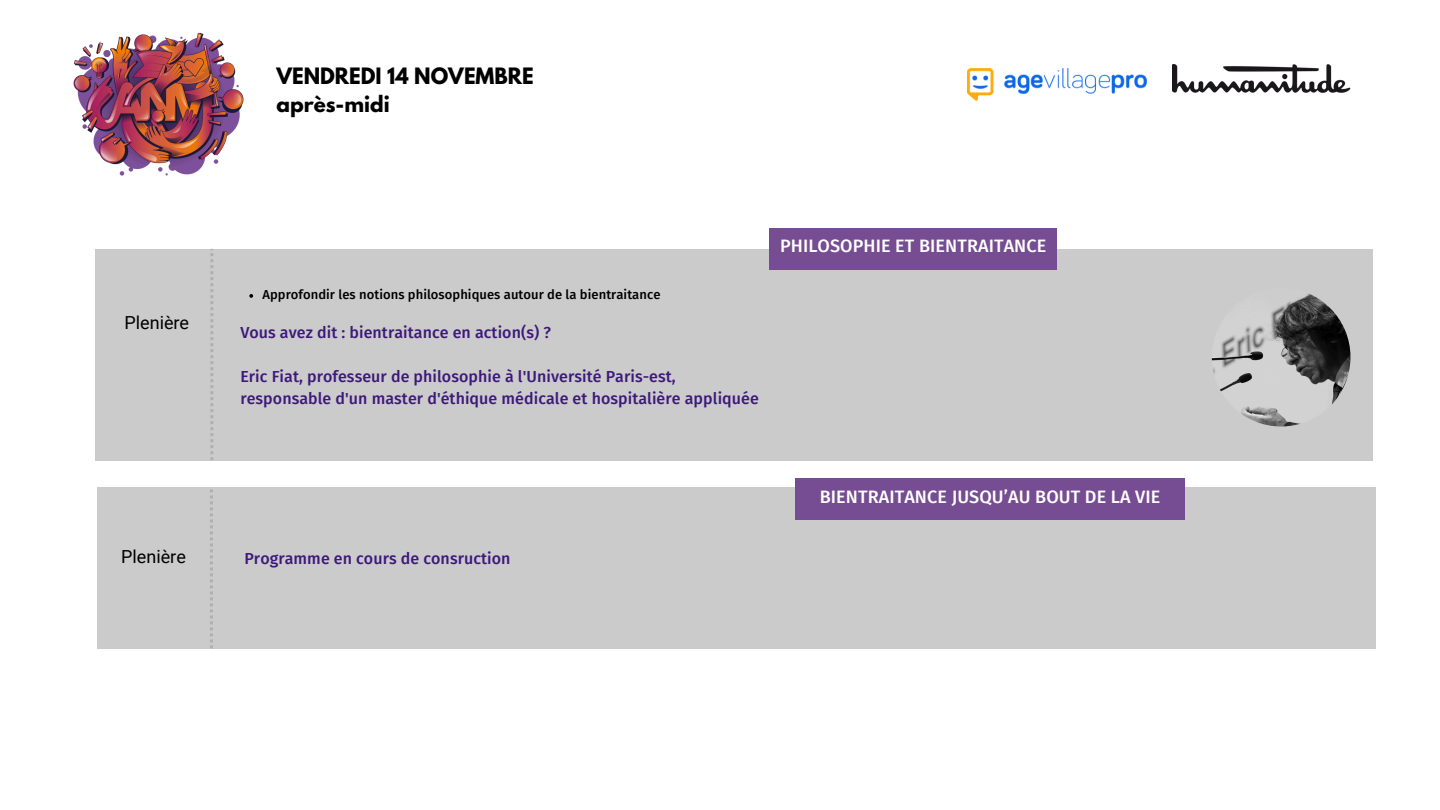
<style>
.page{position:relative;width:1440px;height:810px;background:#fff}
.page>*{position:absolute;margin:0;border:0;box-sizing:border-box;transform-origin:0 0}
.t1{font:700 20px/27.8px "League Spartan";color:#000}
.t2{font:500 18px "Fira Sans";letter-spacing:.005em;color:#fff}
.t3{font:18px "Roboto";color:#000}
.t4{font:500 16px/21.8px "Fira Sans";letter-spacing:.005em;color:#3d197b}
.t5{font:500 13px "Fira Sans";letter-spacing:.005em;color:#000}
</style>
<div class="page">
<img style="left:968px;top:69px;width:178px;height:32px">
<img style="left:1172px;top:64px;width:179px;height:29px">
<img style="left:73px;top:32px;width:171px;height:144px">
<div style="left:95px;top:249px;width:1278px;height:211px;background:#cbcbcb"></div>
<div style="left:98px;top:487px;width:1278px;height:161px;background:#cbcbcb"></div>
<div style="left:770px;top:228px;width:287px;height:42px;background:#764c92"></div>
<svg style="left:249px;top:294px;width:4px;height:4px"></svg>
<svg style="left:210px;top:249px;width:3px;height:211px"></svg>
<svg style="left:210px;top:489px;width:3px;height:159px"></svg>
<img style="left:1212px;top:288px;width:138px;height:138px;border-radius:50%">
<div style="left:795px;top:478px;width:390px;height:42px;background:#764c92"></div>
<p class="t3" style="left:125px;top:312px;width:66px">Plenière</p>
<p class="t3" style="left:121px;top:546px;width:66px">Plenière</p>
<p class="t1" style="left:276px;top:64px;width:259px">VENDREDI 14 NOVEMBRE après-midi</p>
<p class="t5" style="left:262px;top:287px;width:400px">Approfondir les notions philosophiques autour de la bientraitance</p>
<p class="t4" style="left:240px;top:322px;width:312px">Vous avez dit : bientraitance en action(s) ?</p>
<h1 class="t4" style="left:240px;top:366px;width:520px">Eric Fiat, professeur de philosophie à l'Université Paris-est, responsable d'un master d'éthique médicale et hospitalière appliquée</h1>
<h3 class="t2" style="left:780px;top:235px;width:268px">PHILOSOPHIE ET BIENTRAITANCE</h3>
<h2 class="t4" style="left:244px;top:548px;width:268px">Programme en cours de consruction</h2>
<p class="t2" style="left:820px;top:486px;width:342px">BIENTRAITANCE JUSQU’AU BOUT DE LA VIE</p>
</div>
